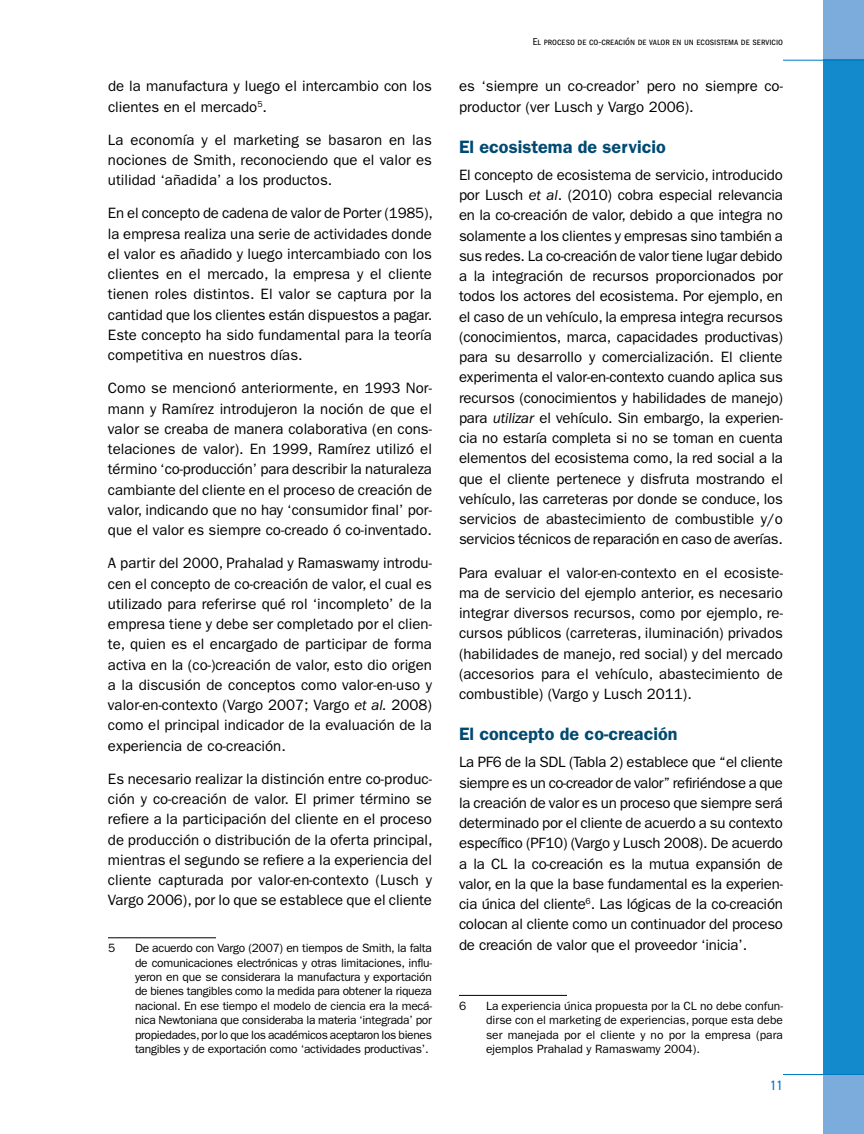
<style>
.page{position:relative;width:864px;height:1134px;background:#fff}
.page>*{position:absolute;margin:0;border:0;box-sizing:border-box;transform-origin:0 0}
.t1{font:600 18px "ITC Franklin Gothic Std";color:#004a71}
.t2{font:15px/20.2px "ITC Franklin Gothic Std";color:#000;text-align:justify}
.t3{font:condensed 13.5px "Zurich BT";color:#0079c1}
.t4{font:12px/14.4px "ITC Franklin Gothic Std";letter-spacing:-.02em;color:#000;text-align:justify}
.t5{font:condensed 10.5px "ITC Franklin Gothic Std";color:#000}
.s1{font-style:italic}
</style>
<div class="page">
<div style="left:824px;top:0;width:40px;height:1133px;background:#128acb"></div>
<div style="left:824px;top:0;width:40px;height:59px;background:#7cacdc"></div>
<hr style="left:783px;top:60px;width:81px;height:1px;background:#0079c1">
<div style="left:824px;top:1075px;width:40px;height:59px;background:#7cacdc"></div>
<hr style="left:783px;top:1074px;width:81px;height:1px;background:#0079c1">
<hr style="left:108px;top:937px;width:108px;height:1px;background:#000">
<hr style="left:459px;top:995px;width:108px;height:1px;background:#000">
<p class="t2" style="left:108px;top:76px;width:326px">de la manufactura y luego el intercambio con los clientes en el mercado<sup>5</sup>.</p>
<p class="t2" style="left:108px;top:130px;width:325px">La economía y el marketing se basaron en las nociones de Smith, reconociendo que el valor es utilidad ‘añadida’ a los productos.</p>
<p class="t2" style="left:108px;top:203px;width:326px">En el concepto de cadena de valor de Porter (1985), la empresa realiza una serie de actividades donde el valor es añadido y luego intercambiado con los clientes en el mercado, la empresa y el cliente tienen roles distintos. El valor se captura por la cantidad que los clientes están dispuestos a pagar.<br>Este concepto ha sido fundamental para la teoría competitiva en nuestros días.</p>
<p class="t2" style="left:108px;top:378px;width:326px">Como se mencionó anteriormente, en 1993 Nor&shy;mann y Ramírez introdujeron la noción de que el valor se creaba de manera colaborativa (en cons&shy;telaciones de valor). En 1999, Ramírez utilizó el término ‘co-producción’ para describir la naturaleza cambiante del cliente en el proceso de creación de valor, indicando que no hay ‘consumidor final’ por&shy;que el valor es siempre co-creado ó co-inventado.</p>
<p class="t2" style="left:108px;top:553px;width:326px">A partir del 2000, Prahalad y Ramaswamy introdu&shy;cen el concepto de co-creación de valor, el cual es utilizado para referirse qué rol ‘incompleto’ de la empresa tiene y debe ser completado por el clien&shy;te, quien es el encargado de participar de forma activa en la (co-)creación de valor, esto dio origen a la discusión de conceptos como valor-en-uso y valor-en-contexto (Vargo 2007; Vargo <span class="s1">et al.</span> 2008) como el principal indicador de la evaluación de la experiencia de co-creación.</p>
<p class="t2" style="left:108px;top:769px;width:326px">Es necesario realizar la distinción entre co-produc&shy;ción y co-creación de valor. El primer término se refiere a la participación del cliente en el proceso de producción o distribución de la oferta principal, mientras el segundo se refiere a la experiencia del cliente capturada por valor-en-contexto (Lusch y Vargo 2006), por lo que se establece que el cliente</p>
<p class="t4" style="left:108px;top:941px;width:9px">5</p>
<p class="t4" style="left:135px;top:941px;width:299px">De acuerdo con Vargo (2007) en tiempos de Smith, la falta de comunicaciones electrónicas y otras limitaciones, influ&shy;yeron en que se considerara la manufactura y exportación de bienes tangibles como la medida para obtener la riqueza nacional. En ese tiempo el modelo de ciencia era la mecá&shy;nica Newtoniana que consideraba la materia ‘integrada’ por propiedades, por lo que los académicos aceptaron los bienes tangibles y de exportación como ‘actividades productivas’.</p>
<p class="t5" style="left:533px;top:36px;width:252px">El proceso de co-creación de valor en un ecosistema de servicio</p>
<p class="t2" style="left:459px;top:76px;width:325px">es ‘siempre un co-creador’ pero no siempre co&shy;productor (ver Lusch y Vargo 2006).</p>
<p class="t1" style="left:459px;top:136px;width:208px">El ecosistema de servicio</p>
<p class="t2" style="left:459px;top:165px;width:326px">El concepto de ecosistema de servicio, introducido por Lusch <span class="s1">et al</span>. (2010) cobra especial relevancia en la co-creación de valor, debido a que integra no solamente a los clientes y empresas sino también a sus redes. La co-creación de valor tiene lugar debido a la integración de recursos proporcionados por todos los actores del ecosistema. Por ejemplo, en el caso de un vehículo, la empresa integra recursos (conocimientos, marca, capacidades productivas) para su desarrollo y comercialización. El cliente experimenta el valor-en-contexto cuando aplica sus recursos (conocimientos y habilidades de manejo) para <span class="s1">utilizar</span> el vehículo. Sin embargo, la experien&shy;cia no estaría completa si no se toman en cuenta elementos del ecosistema como, la red social a la que el cliente pertenece y disfruta mostrando el vehículo, las carreteras por donde se conduce, los servicios de abastecimiento de combustible y/o servicios técnicos de reparación en caso de averías.</p>
<p class="t2" style="left:459px;top:562px;width:326px">Para evaluar el valor-en-contexto en el ecosiste&shy;ma de servicio del ejemplo anterior, es necesario integrar diversos recursos, como por ejemplo, re&shy;cursos públicos (carreteras, iluminación) privados (habilidades de manejo, red social) y del mercado (accesorios para el vehículo, abastecimiento de combustible) (Vargo y Lusch 2011).</p>
<p class="t1" style="left:459px;top:724px;width:220px">El concepto de co-creación</p>
<p class="t2" style="left:459px;top:752px;width:326px">La PF6 de la SDL (Tabla 2) establece que “el cliente siempre es un co-creador de valor” refiriéndose a que la creación de valor es un proceso que siempre será determinado por el cliente de acuerdo a su contexto específico (PF10) (Vargo y Lusch 2008). De acuerdo a la CL la co-creación es la mutua expansión de valor, en la que la base fundamental es la experien&shy;cia única del cliente<sup>6</sup>. Las lógicas de la co-creación colocan al cliente como un continuador del proceso de creación de valor que el proveedor ‘inicia’.</p>
<p class="t4" style="left:459px;top:999px;width:9px">6</p>
<p class="t4" style="left:486px;top:999px;width:299px">La experiencia única propuesta por la CL no debe confun&shy;dirse con el marketing de experiencias, porque esta debe ser manejada por el cliente y no por la empresa (para ejemplos Prahalad y Ramaswamy 2004).</p>
<p class="t3" style="left:770px;top:1077px;width:14px">11</p>
</div>
